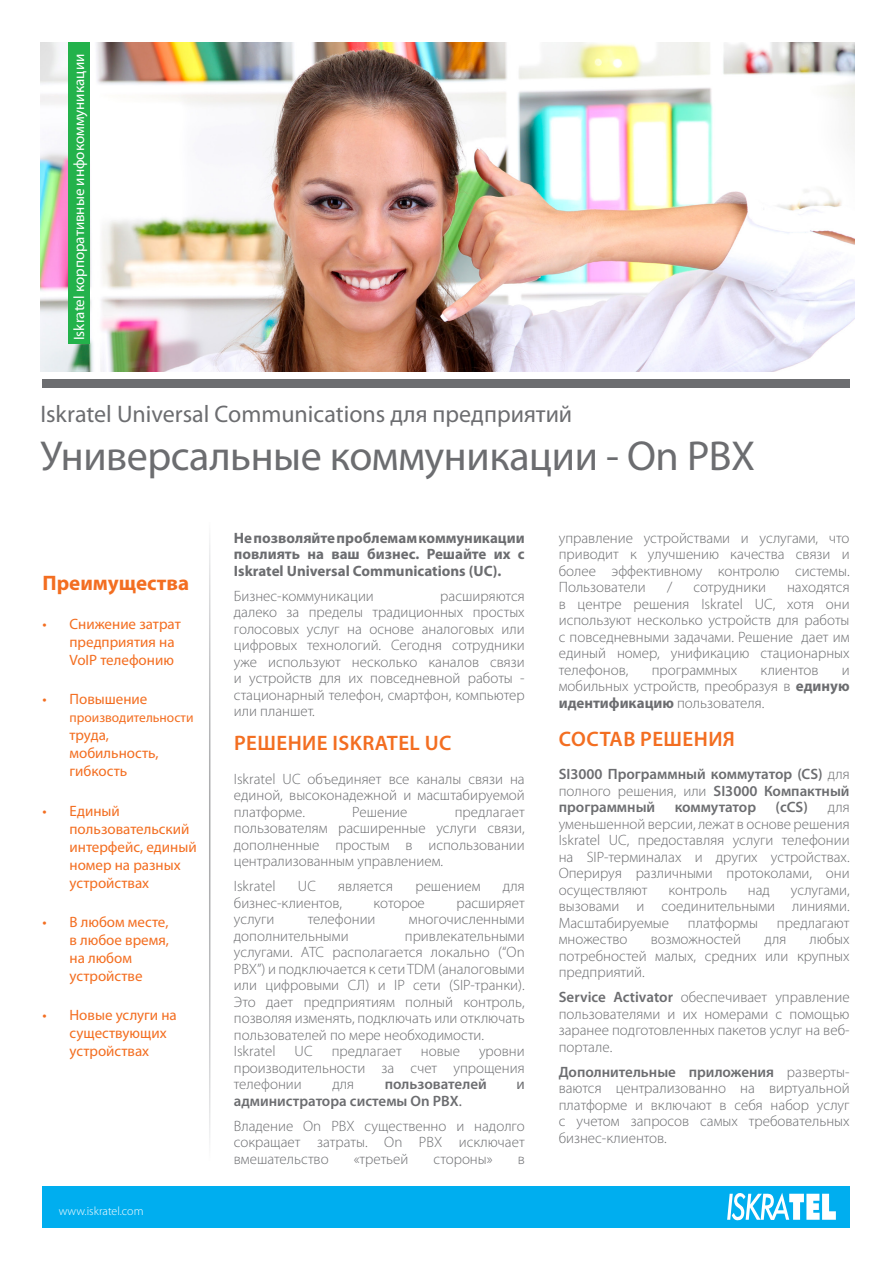
<style>
.page{position:relative;width:893px;height:1263px;background:#fff}
.page>*{position:absolute;margin:0;border:0;box-sizing:border-box;transform-origin:0 0}
.t1{font:42px "Myriad Pro";letter-spacing:-.01em;color:#6c6d70}
.podnaslov_tekst{font:24px "Myriad Pro";color:#6c6d70}
.leaflet_text{font:600 21px "Myriad Pro";letter-spacing:.02em;color:#f36e21}
.t2{font:700 21px "Myriad Pro";color:#f36e21}
.leaflet_text-2{font:300 15px/16.5px "Myriad Pro";color:#6c6d70;text-align:justify}
.t3{font:15px/18px "Myriad Pro";color:#f36e21}
.leaflet_text-3{font:600 15px/16.5px "Myriad Pro";color:#6c6d70;text-align:justify}
.leaflet_text-4{font:700 15px/16.5px "Myriad Pro";color:#6c6d70;text-align:justify}
.podnaslov_tekst-2{font:15px "Myriad Pro";color:#fff}
.leaflet_text-5{font:15px "Myriad Pro";color:#6c6d70}
.t4{font:13.5px "Myriad Pro";color:#f36e21}
.tekst{font:300 12px "Myriad Pro";color:#fff}
.s1{font-weight:400}
.s2{font-weight:700}
.s3{font-weight:300}
.s4{font-weight:600}
</style>
<div class="page">
<div style="left:43px;top:1186px;width:807px;height:41px;background:#00aeef"></div>
<svg style="left:727px;top:1193px;width:109px;height:27px"></svg>
<div style="left:43px;top:379px;width:807px;height:9px;background:#6c6d70"></div>
<img style="left:40px;top:43px;width:814px;height:329px">
<div style="left:68px;top:43px;width:21px;height:301px;background:#23b24b"></div>
<p class="podnaslov_tekst-2" style="left:71px;top:340px;width:288px;rotate:-90deg">Iskratel корпоративные инфокоммуникации</p>
<p class="podnaslov_tekst" style="left:40px;top:401px;width:533px">Iskratel Universal Communications для предприятий</p>
<p class="t1" style="left:40px;top:433px;width:716px">Универсальные коммуникации - On PBX</p>
<p class="t2" style="left:43px;top:571px;width:148px">Преимущества</p>
<p class="t3" style="left:70px;top:615px;width:113px;text-indent:-27px">• Снижение затрат предприятия на<br>VoIP телефонию</p>
<p class="t3" style="left:43px;top:691px;width:106px">• Повышение</p>
<p class="t4" style="left:70px;top:710px;width:126px">производительности</p>
<p class="t3" style="left:70px;top:727px;width:91px">труда, мобильность, гибкость</p>
<p class="t3" style="left:70px;top:802px;width:129px;text-indent:-27px">• Единый пользовательский интерфейс, единый номер на разных устройствах</p>
<p class="t3" style="left:70px;top:913px;width:101px;text-indent:-27px">• В любом месте, в любое время, на любом устройстве</p>
<p class="t3" style="left:70px;top:1006px;width:109px;text-indent:-27px">• Новые услуги на существующих устройствах</p>
<p class="tekst" style="left:59px;top:1204px;width:86px">www.iskratel.com</p>
<p class="leaflet_text-4" style="left:234px;top:530px;width:292px">Не позволяйте проблемам коммуникации повлиять на ваш бизнес. Решайте их с Iskratel Universal Communications (UC).</p>
<p class="leaflet_text-2" style="left:234px;top:588px;width:141px">Бизнес-коммуникации</p>
<p class="leaflet_text-2" style="left:234px;top:588px;width:292px;text-indent:206px">расширяются далеко за пределы традиционных простых голосовых услуг на основе аналоговых или цифровых технологий. Сегодня сотрудники уже используют несколько каналов связи и устройств для их повседневной работы - стационарный телефон, смартфон, компьютер или планшет.</p>
<p class="leaflet_text" style="left:234px;top:730px;width:219px">РЕШЕНИЕ ISKRATEL UC</p>
<p class="leaflet_text-2" style="left:234px;top:770px;width:292px">Iskratel UC объединяет все каналы связи на единой, высоконадежной и масштабируемой платформе.</p>
<p class="leaflet_text-2" style="left:352px;top:803px;width:57px">Решение</p>
<p class="leaflet_text-2" style="left:234px;top:803px;width:292px;text-indent:221px">предлагает пользователям расширенные услуги связи, дополненные простым в использовании централизованным управлением.</p>
<p class="leaflet_text-2" style="left:234px;top:878px;width:43px">Iskratel</p>
<p class="leaflet_text-2" style="left:298px;top:878px;width:19px">UC</p>
<p class="leaflet_text-2" style="left:338px;top:878px;width:56px">является</p>
<p class="leaflet_text-2" style="left:415px;top:878px;width:67px">решением</p>
<p class="leaflet_text-2" style="left:503px;top:878px;width:23px">для</p>
<p class="leaflet_text-2" style="left:234px;top:894px;width:110px">бизнес-клиентов,</p>
<p class="leaflet_text-2" style="left:373px;top:894px;width:53px">которое</p>
<p class="leaflet_text-2" style="left:456px;top:894px;width:70px">расширяет</p>
<p class="leaflet_text-2" style="left:234px;top:911px;width:42px">услуги</p>
<p class="leaflet_text-2" style="left:308px;top:911px;width:69px">телефонии</p>
<p class="leaflet_text-2" style="left:409px;top:911px;width:117px">многочисленными</p>
<p class="leaflet_text-2" style="left:234px;top:927px;width:116px">дополнительными</p>
<p class="leaflet_text-2" style="left:234px;top:927px;width:292px;text-indent:171px">привлекательными услугами. АТС располагается локально (“On PBX”) и подключается к сети TDM (аналоговыми или цифровыми СЛ) и IP сети (SIP-транки).<br>Это дает предприятиям полный контроль, позволяя изменять, подключать или отключать пользователей по мере необходимости.</p>
<p class="leaflet_text-2" style="left:234px;top:1043px;width:43px">Iskratel</p>
<p class="leaflet_text-2" style="left:295px;top:1043px;width:19px">UC</p>
<p class="leaflet_text-2" style="left:332px;top:1043px;width:72px">предлагает</p>
<p class="leaflet_text-2" style="left:421px;top:1043px;width:41px">новые</p>
<p class="leaflet_text-2" style="left:234px;top:1043px;width:292px;text-indent:245px">уровни производительности за счет упрощения телефонии</p>
<p class="leaflet_text-2" style="left:332px;top:1076px;width:23px">для</p>
<p class="leaflet_text-3" style="left:385px;top:1075px;width:103px">пользователей</p>
<p class="leaflet_text-5" style="left:516px;top:1076px;width:10px">и</p>
<p class="leaflet_text-3" style="left:234px;top:1092px;width:230px">администратора системы On PBX<span class="s1">.</span></p>
<p class="leaflet_text-2" style="left:234px;top:1117px;width:292px">Владение On PBX существенно и надолго сокращает затраты. On PBX исключает вмешательство</p>
<p class="leaflet_text-2" style="left:354px;top:1150px;width:56px">«третьей</p>
<p class="leaflet_text-2" style="left:433px;top:1150px;width:61px">стороны»</p>
<p class="leaflet_text-2" style="left:518px;top:1150px;width:9px">в</p>
<p class="leaflet_text-2" style="left:559px;top:530px;width:292px">управление устройствами и услугами, что приводит к улучшению качества связи и более эффективному контролю системы.<br>Пользователи</p>
<p class="leaflet_text-2" style="left:667px;top:579px;width:7px">/</p>
<p class="leaflet_text-2" style="left:693px;top:579px;width:74px">сотрудники</p>
<p class="leaflet_text-2" style="left:559px;top:579px;width:292px;text-indent:228px">находятся в центре решения Iskratel UC, хотя они используют несколько устройств для работы с повседневными задачами. Решение дает им единый номер, унификацию стационарных телефонов,</p>
<p class="leaflet_text-2" style="left:652px;top:662px;width:87px">программных</p>
<p class="leaflet_text-2" style="left:760px;top:662px;width:59px">клиентов</p>
<p class="leaflet_text-2" style="left:559px;top:662px;width:292px;text-indent:283px">и мобильных устройств, преобразуя в <span class="s2">единую идентификацию</span> пользователя.</p>
<p class="leaflet_text" style="left:559px;top:725px;width:178px">СОСТАВ РЕШЕНИЯ</p>
<p class="leaflet_text-3" style="left:559px;top:766px;width:292px">SI3000 Программный коммутатор (CS) <span class="s3">для полного решения, или</span> SI3000 Компактный программный</p>
<p class="leaflet_text-3" style="left:675px;top:799px;width:83px">коммутатор</p>
<p class="leaflet_text-3" style="left:775px;top:799px;width:34px">(cCS)</p>
<p class="leaflet_text-2" style="left:559px;top:799px;width:292px;text-indent:269px">для уменьшенной версии, лежат в основе решения Iskratel UC, предоставляя услуги телефонии на SIP-терминалах и других устройствах.<br>Оперируя различными протоколами, они осуществляют</p>
<p class="leaflet_text-2" style="left:559px;top:882px;width:292px;text-indent:232px">услугами, вызовами и соединительными линиями.<br>Масштабируемые</p>
<p class="leaflet_text-2" style="left:668px;top:882px;width:60px">контроль</p>
<p class="leaflet_text-2" style="left:748px;top:882px;width:24px">над</p>
<p class="leaflet_text-2" style="left:688px;top:915px;width:72px">платформы</p>
<p class="leaflet_text-2" style="left:777px;top:915px;width:74px">предлагают</p>
<p class="leaflet_text-2" style="left:559px;top:931px;width:292px;text-indent:251px">любых потребностей малых, средних или крупных предприятий.</p>
<p class="leaflet_text-2" style="left:559px;top:989px;width:292px"><span class="s4">Service Activator</span> обеспечивает управление пользователями и их номерами с помощью заранее подготовленных пакетов услуг на веб&shy;портале.</p>
<p class="leaflet_text-2" style="left:559px;top:1064px;width:292px"><span class="s4">Дополнительные приложения</span> разверты&shy;ваются централизованно на виртуальной платформе и включают в себя набор услуг с учетом запросов самых требовательных бизнес-клиентов.</p>
<p class="leaflet_text-2" style="left:559px;top:931px;width:70px">множество</p>
<p class="leaflet_text-2" style="left:651px;top:931px;width:92px">возможностей</p>
<p class="leaflet_text-2" style="left:764px;top:931px;width:23px">для</p>
</div>
